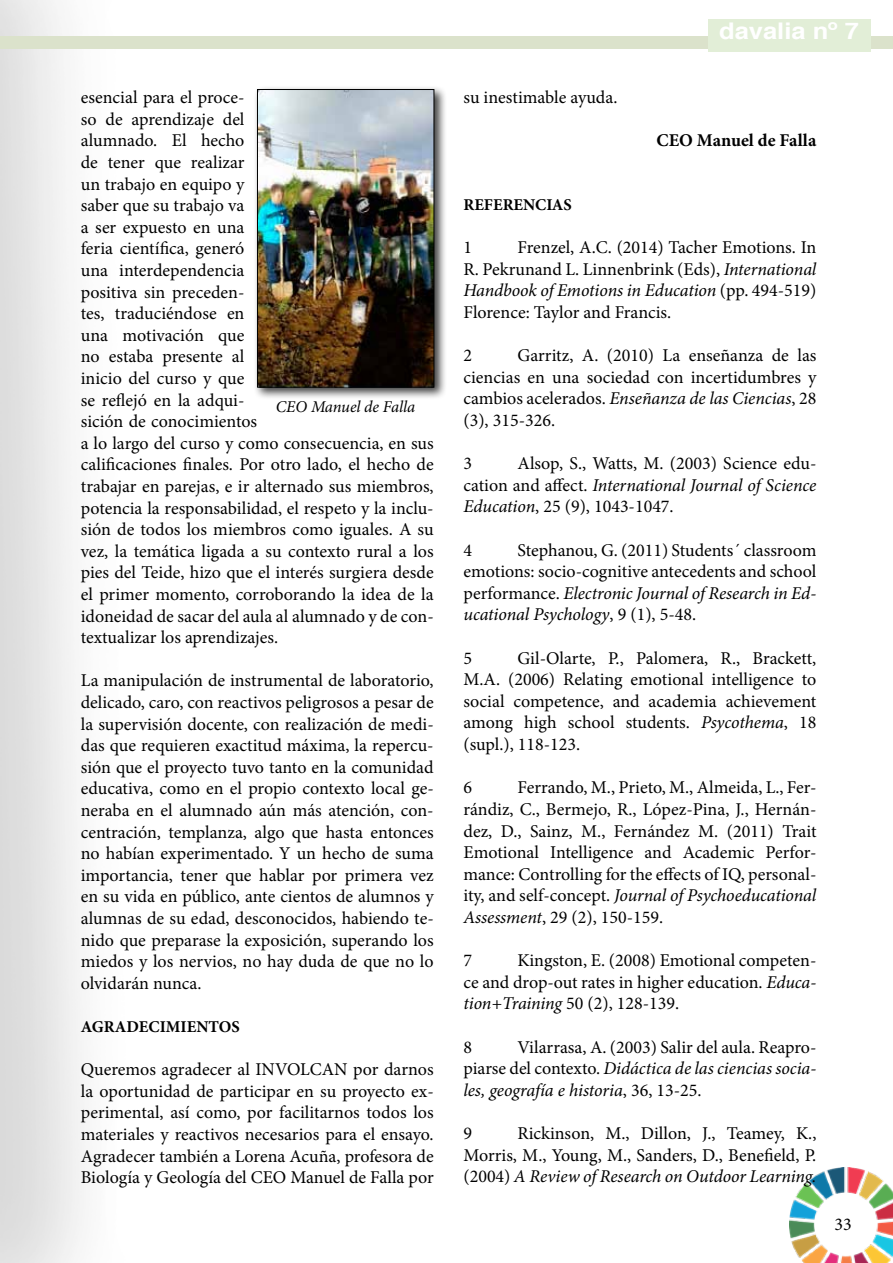
<style>
.page{position:relative;width:893px;height:1263px;background:#fff}
.page>*{position:absolute;margin:0;border:0;box-sizing:border-box;transform-origin:0 0}
.t1{font:700 22.95px "Helvetica";color:#fff;scale:1.11 1}
.t2{font:18px/21.6px "Minion Pro";color:#000;text-align:justify}
.t3{font:700 18px "Minion Pro";color:#000}
.t4{font:700 16.5px "Minion Pro";color:#000}
.t5{font:italic 16.5px "Minion Pro";letter-spacing:-.01em;color:#000}
.s1{font-style:italic}
</style>
<div class="page">
<img style="left:789px;top:1167px;width:104px;height:96px">
<div style="left:0;top:36px;width:893px;height:13px;background:#dbe2cb"></div>
<div style="left:708px;top:19px;width:162px;height:33px;background:#e2eed7"></div>
<div style="left:253px;top:86px;width:194px;height:314px;background:#000;opacity:.75"></div>
<img style="left:259px;top:91px;width:173px;height:294px">
<div style="left:257px;top:89px;width:177px;height:298px;border:1px solid #000"></div>
<p class="t2" style="left:81px;top:87px;width:354px;text-align:left">esencial para el proce-<br>so de aprendizaje del<br>alumnado. El hecho<br>de tener que realizar<br>un trabajo en equipo y<br>saber que su trabajo va<br>a ser expuesto en una<br>feria científica, generó<br>una interdependencia<br>positiva sin preceden-<br>tes, traduciéndose en<br>una motivación que<br>no estaba presente al<br>inicio del curso y que<br>se reflejó en la adqui-<br>sición de conocimientos<br>a lo largo del curso y como consecuencia, en sus calificaciones finales. Por otro lado, el hecho de trabajar en parejas, e ir alternado sus miembros, potencia la responsabilidad, el respeto y la inclu&shy;sión de todos los miembros como iguales. A su vez, la temática ligada a su contexto rural a los pies del Teide, hizo que el interés surgiera desde el primer momento, corroborando la idea de la idoneidad de sacar del aula al alumnado y de con&shy;textualizar los aprendizajes.</p>
<p class="t2" style="left:81px;top:670px;width:354px">La manipulación de instrumental de laboratorio, delicado, caro, con reactivos peligrosos a pesar de la supervisión docente, con realización de medi&shy;das que requieren exactitud máxima, la repercu&shy;sión que el proyecto tuvo tanto en la comunidad educativa, como en el propio contexto local ge&shy;neraba en el alumnado aún más atención, con&shy;centración, templanza, algo que hasta entonces no habían experimentado. Y un hecho de suma importancia, tener que hablar por primera vez en su vida en público, ante cientos de alumnos y alumnas de su edad, desconocidos, habiendo te&shy;nido que preparase la exposición, superando los miedos y los nervios, no hay duda de que no lo olvidarán nunca.</p>
<p class="t4" style="left:81px;top:1015px;width:161px">AGRADECIMIENTOS</p>
<p class="t2" style="left:81px;top:1059px;width:354px">Queremos agradecer al INVOLCAN por darnos la oportunidad de participar en su proyecto ex&shy;perimental, así como, por facilitarnos todos los materiales y reactivos necesarios para el ensayo.<br>Agradecer también a Lorena Acuña, profesora de Biología y Geología del CEO Manuel de Falla por</p>
<p class="t5" style="left:276px;top:396px;width:141px">CEO Manuel de Falla</p>
<p class="t2" style="left:463px;top:87px;width:156px">su inestimable ayuda.</p>
<p class="t1" style="left:719px;top:16px;width:127px">davalia nº 7</p>
<p class="t3" style="left:657px;top:128px;width:161px">CEO Manuel de Falla</p>
<p class="t4" style="left:463px;top:193px;width:110px">REFERENCIAS</p>
<p class="t2" style="left:463px;top:237px;width:10px">1</p>
<p class="t2" style="left:463px;top:237px;width:354px;text-indent:54px">Frenzel, A.C. (2014) Tacher Emotions. In R. Pekrunand L. Linnenbrink (Eds), <span class="s1">International Handbook of Emotions in Education</span> (pp. 494-519)<br>Florence: Taylor and Francis.</p>
<p class="t2" style="left:463px;top:345px;width:10px">2</p>
<p class="t2" style="left:463px;top:345px;width:354px;text-indent:54px">Garritz, A. (2010) La enseñanza de las ciencias en una sociedad con incertidumbres y cambios acelerados. <span class="s1">Enseñanza de las Ciencias</span>, 28 (3), 315-326.</p>
<p class="t2" style="left:463px;top:453px;width:10px">3</p>
<p class="t2" style="left:463px;top:453px;width:354px;text-indent:54px">Alsop, S., Watts, M. (2003) Science edu&shy;cation and affect. <span class="s1">International Journal of Science Education</span>, 25 (9), 1043-1047.</p>
<p class="t2" style="left:463px;top:539px;width:10px">4</p>
<p class="t2" style="left:463px;top:539px;width:354px;text-indent:54px">Stephanou, G. (2011) Students´ classroom emotions: socio-cognitive antecedents and school performance. <span class="s1">Electronic Journal of Research in Ed&shy;ucational Psychology</span>, 9 (1), 5-48.</p>
<p class="t2" style="left:463px;top:647px;width:10px">5</p>
<p class="t2" style="left:463px;top:647px;width:354px;text-indent:54px">Gil-Olarte, P., Palomera, R., Brackett, M.A. (2006) Relating emotional intelligence to social competence, and academia achievement among high school students. <span class="s1">Psycothema</span>, 18 (supl.), 118-123.</p>
<p class="t2" style="left:463px;top:777px;width:10px">6</p>
<p class="t2" style="left:463px;top:777px;width:354px;text-indent:54px">Ferrando, M., Prieto, M., Almeida, L., Fer&shy;rándiz, C., Bermejo, R., López-Pina, J., Hernán&shy;dez, D., Sainz, M., Fernández M. (2011) Trait Emotional Intelligence and Academic Perfor&shy;mance: Controlling for the effects of IQ, personal&shy;ity, and self-concept. <span class="s1">Journal of Psychoeducational Assessment</span>, 29 (2), 150-159.</p>
<p class="t2" style="left:463px;top:950px;width:10px">7</p>
<p class="t2" style="left:463px;top:950px;width:354px;text-indent:54px">Kingston, E. (2008) Emotional competen&shy;ce and drop-out rates in higher education. <span class="s1">Educa&shy;tion+Training</span> 50 (2), 128-139.</p>
<p class="t2" style="left:463px;top:1036px;width:10px">8</p>
<p class="t2" style="left:463px;top:1036px;width:354px;text-indent:54px">Vilarrasa, A. (2003) Salir del aula. Reapro&shy;piarse del contexto. <span class="s1">Didáctica de las ciencias socia&shy;les, geografía e historia</span>, 36, 13-25.</p>
<p class="t2" style="left:463px;top:1122px;width:10px">9</p>
<p class="t2" style="left:463px;top:1122px;width:354px;text-indent:54px">Rickinson, M., Dillon, J., Teamey, K., Morris, M., Young, M., Sanders, D., Benefield, P. (2004) <span class="s1">A Review of Research on Outdoor Learning.</span></p>
<p class="t2" style="left:834px;top:1213px;width:19px">33</p>
</div>
